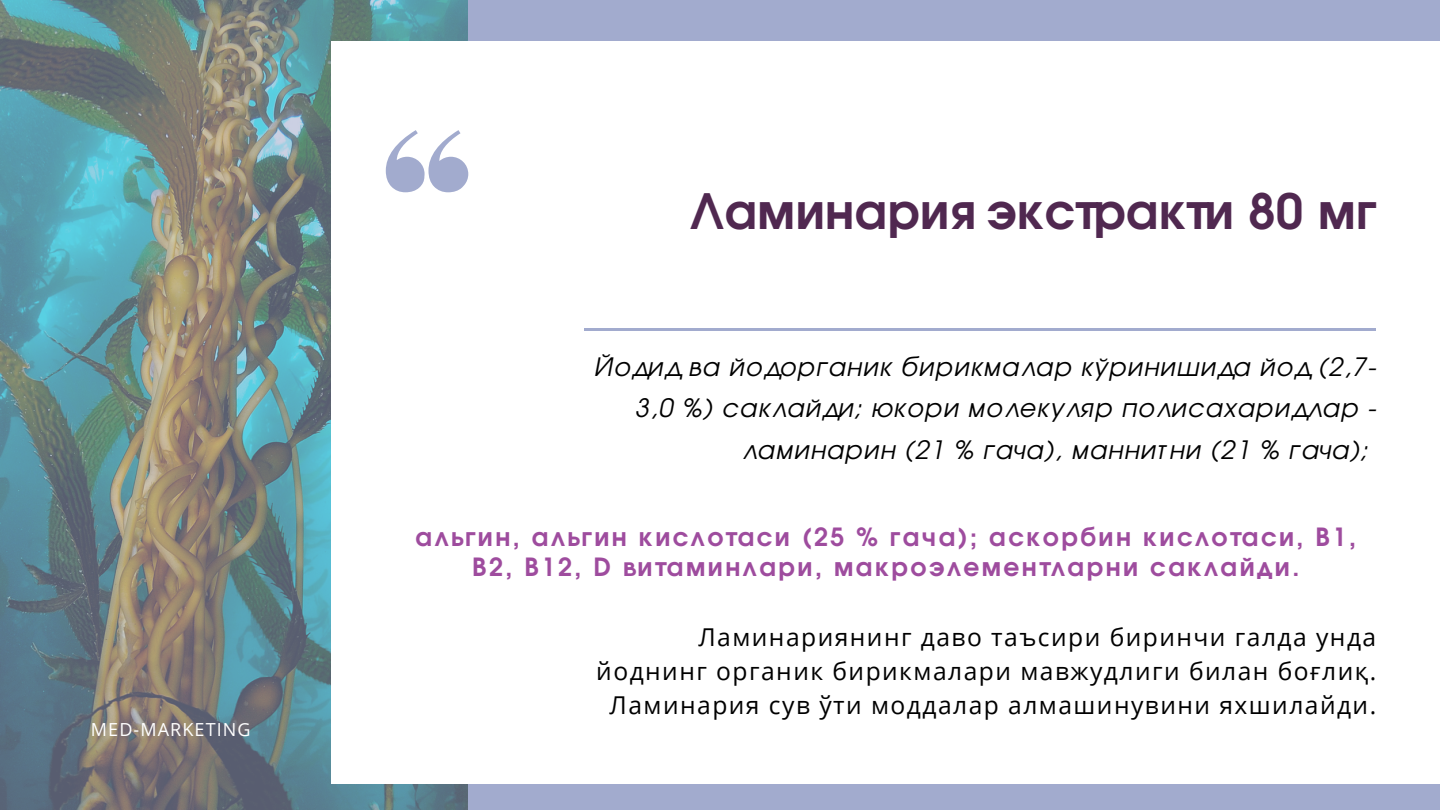
<style>
.page{position:relative;width:1440px;height:810px;background:#a2abce}
.page>*{position:absolute;margin:0;border:0;box-sizing:border-box;transform-origin:0 0}
.t1{font:700 48.5px "Te X Gyre Adventor";letter-spacing:.01em;color:#502850}
.t2{font:italic 25.2px "Te X Gyre Adventor";letter-spacing:.05em;color:#000}
.t3{font:700 25px/30px "Te X Gyre Adventor";letter-spacing:.1em;color:#9e4c9e;text-align:center}
.t4{font:24.6px/33.7px "Open Sans";letter-spacing:.06em;color:#000;text-align:right}
.t5{font:18px "Open Sans";letter-spacing:.06em;color:#fff}
</style>
<div class="page">
<img style="left:0;top:0;width:468px;height:810px">
<div style="left:332px;top:41px;width:1108px;height:743px;background:#fff"></div>
<svg style="left:386px;top:130px;width:82px;height:62px"></svg>
<hr style="left:584px;top:328px;width:792px;height:2px;background:#a2abce">
<p class="t5" style="left:91px;top:717px;width:161px">MED-MARKETING</p>
<h1 class="t1" style="left:690px;top:169px;width:687px">Ламинария экстракти 80 мг</h1>
<p class="t2" style="left:594px;top:347px;width:784px">Йодид ва йодорганик бирикмалар кўринишида йод (2,7-</p>
<p class="t2" style="left:636px;top:388px;width:742px">3,0 %) сақлайди; юқори молекуляр полисахаридлар -</p>
<p class="t2" style="left:742px;top:429px;width:627px">ламинарин (21 % гача), маннитни (21 % гача);</p>
<p class="t3" style="left:415px;top:519px;width:942px">альгин, альгин кислотаси (25 % гача); аскорбин кислотаси, B1,<br>B2, B12, D витаминлари, макроэлементларни сақлайди.</p>
<p class="t4" style="left:596px;top:620px;width:781px">Ламинариянинг даво таъсири биринчи галда унда йоднинг органик бирикмалари мавжудлиги билан боғлиқ.<br>Ламинария сув ўти моддалар алмашинувини яхшилайди.</p>
</div>
